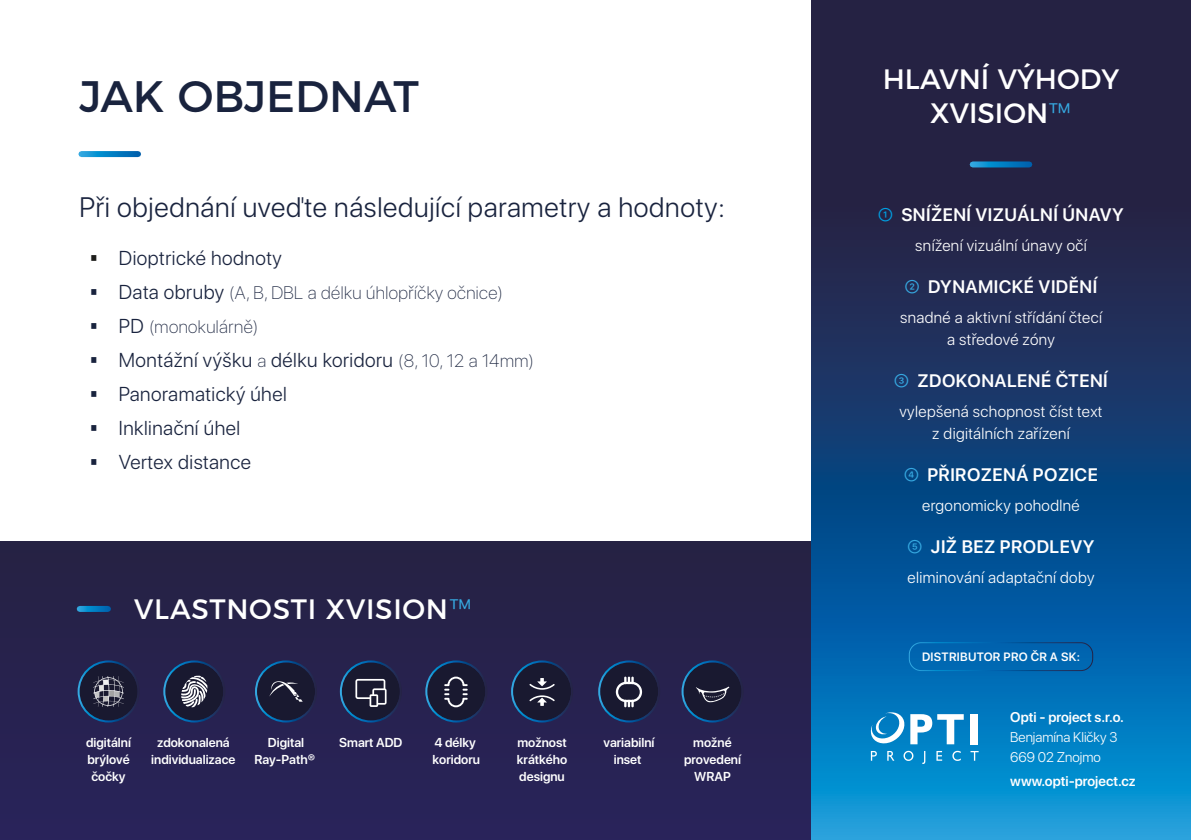
<style>
.page{position:relative;width:1191px;height:840px;background:#fff}
.page>*{position:absolute;margin:0;border:0;box-sizing:border-box;transform-origin:0 0}
.t1{font:44px "Montserrat";color:#19233e}
.t2{font:300 28px "SF Pro Display";letter-spacing:.025em;color:#19233e}
.t3{font:28px/34px "Montserrat";letter-spacing:.005em;color:#fff;text-align:center}
.t4{font:28px "Montserrat";letter-spacing:.025em;color:#fff}
.t5{font:300 20px "SF Pro Display";letter-spacing:.025em;color:#19233e}
.t6{font:600 18px "SF Pro Display";letter-spacing:.025em;color:#fff}
.t7{font:100 18px "SF Pro Display";letter-spacing:.025em;color:#19233e}
.t8{font:300 16px/22px "SF Pro Display";letter-spacing:.025em;color:#fff;text-align:center}
.t9{font:600 14px "SF Pro Display";color:#fff}
.t10{font:300 14px/20px "SF Pro Display";color:#fff}
.t11{font:600 12.8px/17.2px "SF Pro Display";color:#fff;text-align:center}
.t12{font:600 12px "SF Pro Display";letter-spacing:.025em;color:#fff}
.s1{font-family:"Titillium Web";color:#1d1d1b}
.s2{font-family:"Titillium Web";font-weight:300;font-size:20px}
.s3{font-weight:300;font-size:20px}
.s4{font-family:"Titillium Web"}
.s5{font-weight:100;font-size:18px}
.s6{font-family:"SF Pro Display";font-weight:300;color:#36a9e1}
.s7{font-weight:400;color:#009fe3}
.s8{font-weight:400;color:#36a9e1}
</style>
<div class="page">
<div style="left:0;top:540px;width:811px;height:299px;background:#27224e"></div>
<svg style="left:811px;top:0;width:380px;height:839px;background:#144578"></svg>
<svg style="left:80px;top:606px;width:28px;height:5px"></svg>
<svg style="left:163px;top:660px;width:60px;height:62px"></svg>
<svg style="left:255px;top:660px;width:60px;height:62px"></svg>
<svg style="left:78px;top:660px;width:60px;height:62px"></svg>
<svg style="left:340px;top:660px;width:60px;height:62px"></svg>
<svg style="left:598px;top:660px;width:60px;height:62px"></svg>
<svg style="left:425px;top:660px;width:60px;height:62px"></svg>
<svg style="left:511px;top:660px;width:60px;height:62px"></svg>
<svg style="left:681px;top:660px;width:61px;height:62px"></svg>
<svg style="left:81px;top:151px;width:57px;height:6px"></svg>
<svg style="left:972px;top:161px;width:57px;height:6px"></svg>
<div style="left:970px;top:713px;width:7px;height:30px;background:#fff"></div>
<svg style="left:970px;top:750px;width:8px;height:10px"></svg>
<svg style="left:870px;top:710px;width:93px;height:53px"></svg>
<div style="left:908px;top:642px;width:185px;height:28px;background:#0065b0"></div>
<h1 class="t1" style="left:79px;top:61px;width:341px">JAK OBJEDNAT</h1>
<h2 class="t2" style="left:79px;top:187px;width:647px">Při objednání uveďte následující parametry a hodnoty:</h2>
<p class="t5" style="left:89px;top:243px;width:194px"><span class="s1">•</span> Dioptrické hodnoty</p>
<p class="t7" style="left:89px;top:280px;width:415px"><span class="s2">•</span> <span class="s3">Data obruby</span> (A, B, DBL a délku úhlopříčky očnice)</p>
<p class="t7" style="left:89px;top:314px;width:171px"><span class="s2">•</span> <span class="s3">PD</span> (monokulárně)</p>
<p class="t5" style="left:89px;top:345px;width:446px"><span class="s4">•</span> Montážní výšku <span class="s5">a</span> délku koridoru <span class="s5">(8, 10, 12 a 14mm)</span></p>
<p class="t5" style="left:89px;top:379px;width:199px"><span class="s4">•</span> Panoramatický úhel</p>
<p class="t5" style="left:89px;top:413px;width:152px"><span class="s4">•</span> Inklinační úhel</p>
<p class="t5" style="left:89px;top:447px;width:163px"><span class="s4">•</span> Vertex distance</p>
<h2 class="t4" style="left:134px;top:586px;width:339px">VLASTNOSTI XVISION<span class="s6">™</span></h2>
<p class="t11" style="left:603px;top:734px;width:53px">variabilní inset</p>
<p class="t11" style="left:86px;top:734px;width:46px">digitální brýlové čočky</p>
<p class="t11" style="left:339px;top:734px;width:65px">Smart ADD</p>
<p class="t11" style="left:684px;top:734px;width:59px">možné provedení<br>WRAP</p>
<p class="t11" style="left:432px;top:734px;width:49px;text-align:left">4 délky koridoru</p>
<p class="t11" style="left:517px;top:734px;width:52px;text-align:justify">možnost krátkého designu</p>
<p class="t11" style="left:151px;top:734px;width:86px">zdokonalená individualizace</p>
<p class="t11" style="left:254px;top:734px;width:62px">Digital<br>Ray-Path®</p>
<h2 class="t3" style="left:882px;top:60px;width:238px">HLAVNÍ VÝHODY<br>XVISION<span class="s6">™</span></h2>
<p class="t6" style="left:878px;top:202px;width:247px"><span class="s7">①</span> SNÍŽENÍ VIZUÁLNÍ ÚNAVY</p>
<p class="t8" style="left:915px;top:235px;width:173px">snížení vizuální únavy očí</p>
<p class="t6" style="left:904px;top:274px;width:194px"><span class="s8">②</span> DYNAMICKÉ VIDĚNÍ</p>
<p class="t8" style="left:900px;top:307px;width:203px">snadné a aktivní střídání čtecí a středové zóny</p>
<p class="t6" style="left:894px;top:368px;width:215px"><span class="s8">③</span> ZDOKONALENÉ ČTENÍ</p>
<p class="t8" style="left:899px;top:401px;width:204px">vylepšená schopnost číst text z digitálních zařízení</p>
<p class="t6" style="left:904px;top:462px;width:195px"><span class="s8">④</span> PŘIROZENÁ POZICE</p>
<p class="t8" style="left:922px;top:495px;width:159px">ergonomicky pohodlné</p>
<p class="t6" style="left:907px;top:534px;width:188px"><span class="s8">⑤</span> JIŽ BEZ PRODLEVY</p>
<p class="t8" style="left:907px;top:567px;width:188px">eliminování adaptační doby</p>
<p class="t12" style="left:922px;top:647px;width:159px">DISTRIBUTOR PRO ČR A SK:</p>
<p class="t9" style="left:1010px;top:707px;width:115px">Opti - project s.r.o.</p>
<p class="t10" style="left:1010px;top:727px;width:109px">Benjamína Kličky 3<br>669 02 Znojmo</p>
<p class="t9" style="left:1010px;top:771px;width:127px">www.opti-project.cz</p>
</div>
